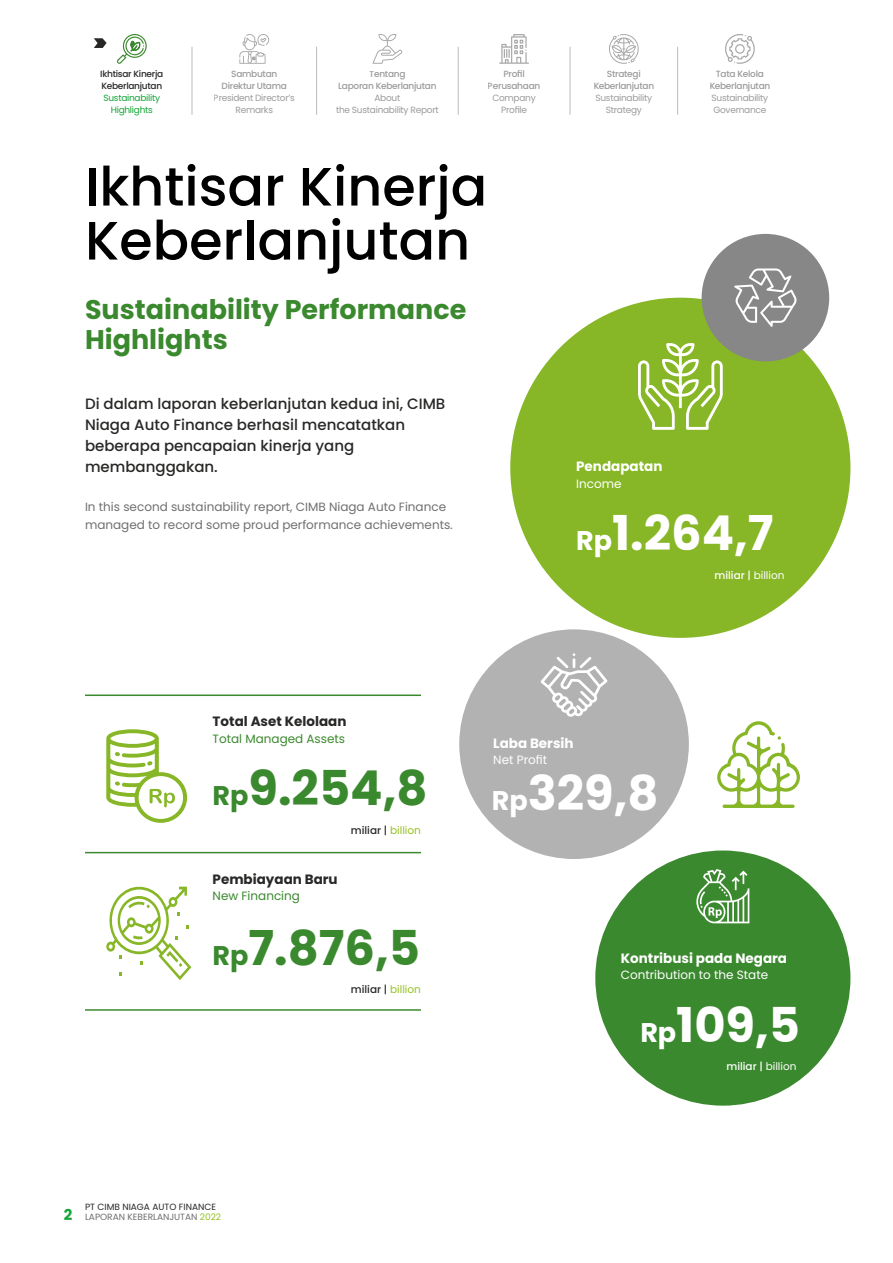
<style>
.page{position:relative;width:893px;height:1263px;background:#fff}
.page>*{position:absolute;margin:0;border:0;box-sizing:border-box;transform-origin:0 0}
.t1{font:500 54px/54px "Poppins";color:#000}
.t2{font:700 48px "Poppins";color:#fff}
.t3{font:700 48px "Poppins";color:#3b892e}
.t4{font:700 27px/30px "Poppins";color:#3b892e}
.t5{font:500 15px/21px "Poppins";color:#282827}
.t6{font:700 13.5px "Poppins";color:#fff}
.t7{font:700 13.5px "Poppins";color:#282827}
.t8{font:12px/18px "Poppins";color:#706f6f}
.t9{font:12px "Poppins";color:#fff}
.t10{font:12px "Poppins";color:#3b892e}
.t11{font:500 10.5px "Poppins";color:#282827}
.t12{font:500 10.5px "Poppins";color:#fff}
.t13{font:9px/12px "Poppins";letter-spacing:-.03em;color:#706f6f;text-align:center}
.t14{font:500 9px/12px "Poppins";letter-spacing:-.03em;color:#706f6f;text-align:center}
.t15{font:9px/10.8px "Poppins";color:#282827}
.t16{font:500 9px/12px "Poppins";letter-spacing:-.03em;color:#282827}
.t17{font:9px/12px "Poppins";letter-spacing:-.03em;color:#13a538;text-align:center}
.s1{font-size:27px}
.s2{font-weight:400}
.s3{font-weight:400;color:#95c11f}
.s4{font-weight:700;font-size:15px;color:#13a538}
.s5{color:#706f6f}
.s6{color:#95c11f}
</style>
<div class="page">
<div style="left:510px;top:298px;width:340px;height:340px;background:#87b726;border-radius:50%"></div>
<div style="left:702px;top:234px;width:127px;height:127px;background:#878787;border-radius:50%"></div>
<svg style="left:734px;top:268px;width:63px;height:59px"></svg>
<svg style="left:638px;top:343px;width:85px;height:87px"></svg>
<div style="left:595px;top:850px;width:255px;height:256px;background:#3b892e;border-radius:50%"></div>
<div style="left:459px;top:629px;width:230px;height:230px;background:#b3b2b2;border-radius:50%"></div>
<svg style="left:717px;top:721px;width:83px;height:87px"></svg>
<svg style="left:106px;top:729px;width:81px;height:94px"></svg>
<svg style="left:541px;top:653px;width:67px;height:64px"></svg>
<svg style="left:696px;top:869px;width:53px;height:54px"></svg>
<svg style="left:106px;top:886px;width:85px;height:94px"></svg>
<hr style="left:85px;top:694px;width:336px;height:2px;background:#3b892e">
<hr style="left:85px;top:852px;width:336px;height:1px;background:#3b892e">
<hr style="left:85px;top:1009px;width:336px;height:2px;background:#3b892e">
<svg style="left:94px;top:38px;width:13px;height:10px"></svg>
<hr style="left:192px;top:47px;width:1px;height:68px;background:#bcbcbc">
<hr style="left:316px;top:47px;width:1px;height:68px;background:#bcbcbc">
<hr style="left:458px;top:47px;width:1px;height:68px;background:#bcbcbc">
<hr style="left:570px;top:47px;width:1px;height:68px;background:#bcbcbc">
<hr style="left:677px;top:47px;width:1px;height:68px;background:#bcbcbc">
<svg style="left:117px;top:34px;width:30px;height:30px"></svg>
<svg style="left:499px;top:34px;width:30px;height:30px"></svg>
<svg style="left:372px;top:34px;width:30px;height:30px"></svg>
<svg style="left:609px;top:34px;width:30px;height:30px"></svg>
<svg style="left:725px;top:34px;width:30px;height:30px"></svg>
<svg style="left:239px;top:34px;width:30px;height:30px"></svg>
<p class="t16" style="left:100px;top:68px;width:64px">Ikhtisar Kinerja<br>Keberlanjutan</p>
<p class="t17" style="left:103px;top:92px;width:58px">Sustainability<br>Highlights</p>
<p class="t14" style="left:222px;top:68px;width:67px">Sambutan<br>Direktur Utama</p>
<p class="t13" style="left:214px;top:92px;width:83px">President Director’s<br>Remarks</p>
<p class="t14" style="left:338px;top:68px;width:100px">Tentang<br>Laporan Keberlanjutan</p>
<p class="t13" style="left:336px;top:92px;width:104px">About<br>the Sustainability Report</p>
<p class="t14" style="left:488px;top:68px;width:54px">Profil<br>Perusahaan</p>
<p class="t13" style="left:492px;top:92px;width:45px">Company<br>Profile</p>
<h1 class="t1" style="left:85px;top:160px;width:404px">Ikhtisar Kinerja<br>Keberlanjutan</h1>
<h3 class="t4" style="left:85px;top:295px;width:383px">Sustainability Performance<br>Highlights</h3>
<p class="t5" style="left:85px;top:393px;width:362px">Di dalam laporan keberlanjutan kedua ini, CIMB Niaga Auto Finance berhasil mencatatkan beberapa pencapaian kinerja yang membanggakan.</p>
<p class="t8" style="left:85px;top:497px;width:369px">In this second sustainability report, CIMB Niaga Auto Finance managed to record some proud performance achievements.</p>
<p class="t14" style="left:593px;top:68px;width:62px">Strategi<br>Keberlanjutan</p>
<p class="t13" style="left:595px;top:92px;width:58px">Sustainability<br>Strategy</p>
<p class="t14" style="left:709px;top:68px;width:62px">Tata Kelola<br>Keberlanjutan</p>
<p class="t13" style="left:711px;top:92px;width:58px;text-align:left">Sustainability<br>Governance</p>
<p class="t6" style="left:576px;top:459px;width:88px">Pendapatan</p>
<p class="t9" style="left:576px;top:477px;width:47px">Income</p>
<h2 class="t2" style="left:576px;top:505px;width:199px"><span class="s1">Rp</span>1.264,7</h2>
<p class="t12" style="left:714px;top:569px;width:72px">miliar | <span class="s2">billion</span></p>
<p class="t7" style="left:213px;top:714px;width:135px">Total Aset Kelolaan</p>
<p class="t10" style="left:213px;top:732px;width:134px">Total Managed Assets</p>
<h2 class="t3" style="left:213px;top:760px;width:216px"><span class="s1">Rp</span>9.254,8</h2>
<p class="t11" style="left:351px;top:824px;width:72px">miliar | <span class="s3">billion</span></p>
<p class="t7" style="left:213px;top:871px;width:127px">Pembiayaan Baru</p>
<p class="t10" style="left:213px;top:889px;width:89px">New Financing</p>
<h2 class="t3" style="left:213px;top:920px;width:209px"><span class="s1">Rp</span>7.876,5</h2>
<p class="t15" style="left:64px;top:1201px;width:159px;text-indent:21px">PT CIMB NIAGA AUTO FINANCE<br><span class="s4">2</span> <span class="s5">LAPORAN KEBERLANJUTAN</span> <span class="s6">2022</span></p>
<p class="t11" style="left:351px;top:983px;width:72px">miliar | <span class="s3">billion</span></p>
<p class="t6" style="left:493px;top:735px;width:82px">Laba Bersih</p>
<p class="t9" style="left:493px;top:753px;width:55px">Net Profit</p>
<h2 class="t2" style="left:492px;top:765px;width:168px"><span class="s1">Rp</span>329,8</h2>
<p class="t6" style="left:621px;top:950px;width:168px">Kontribusi pada Negara</p>
<p class="t9" style="left:621px;top:968px;width:149px">Contribution to the State</p>
<h2 class="t2" style="left:640px;top:997px;width:161px"><span class="s1">Rp</span>109,5</h2>
<p class="t12" style="left:726px;top:1060px;width:72px">miliar | <span class="s2">billion</span></p>
</div>
